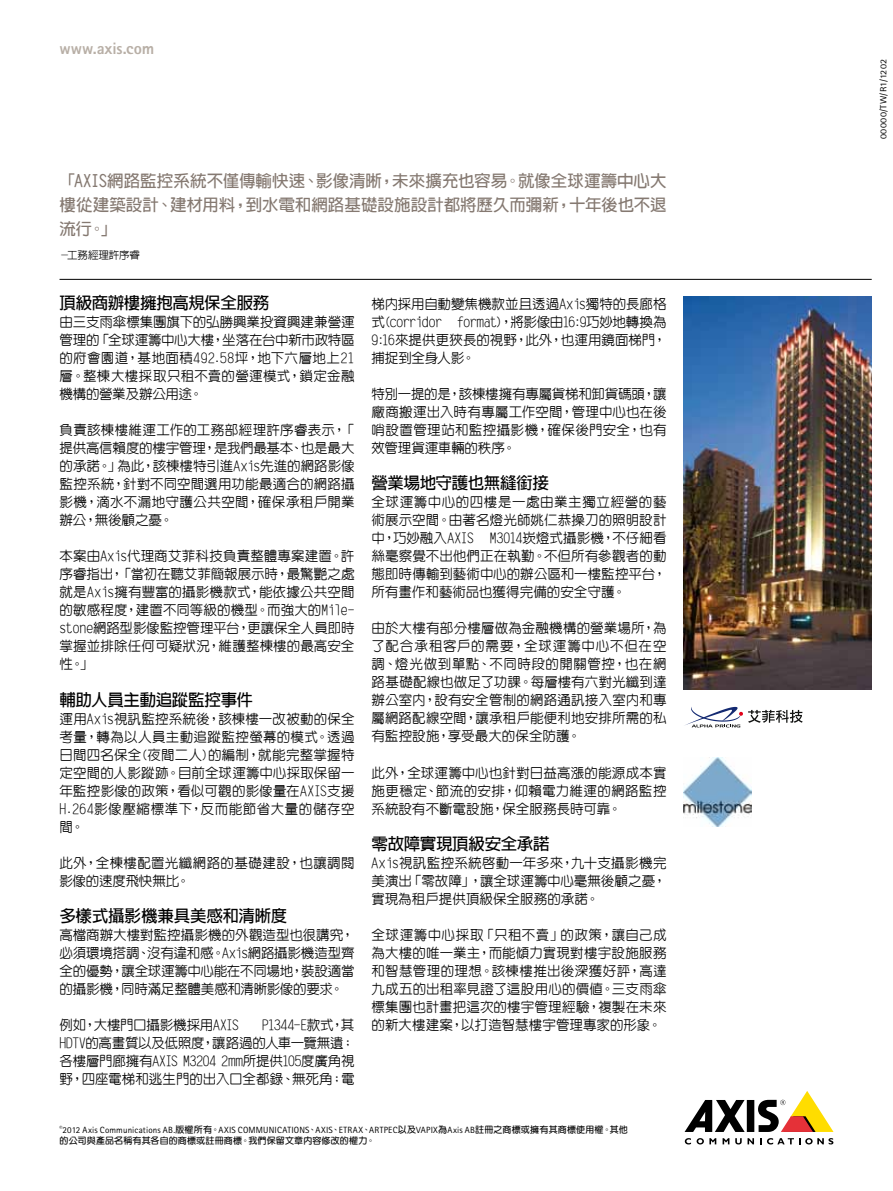
<style>
.page{position:relative;width:893px;height:1191px;background:#fff}
.page>*{position:absolute;margin:0;border:0;box-sizing:border-box;transform-origin:0 0}
.t1{font:700 16.5px/24px "Lin Gothic";color:#857971;text-align:justify}
.t2{font:700 16.5px "Lin Gothic";letter-spacing:-.02em;color:#000}
.t3{font:800 16.5px "Rotis Sans Serif Pro";letter-spacing:-.005em;color:#b8afa6}
.t4{font:500 13.5px/18px "Yen Round";letter-spacing:.005em;color:#000;text-align:justify}
.t5{font:500 13.5px/18px "Yen Round";letter-spacing:.025em;color:#000}
.t6{font:500 13.5px "Yen Round";letter-spacing:-.02em;color:#000}
.t7{font:500 10.5px "Lin Gothic";letter-spacing:-.015em;color:#000}
.t8{font:9px "Rotis Sans Serif Pro";letter-spacing:.025em;color:#000}
.t9{font:700 9px "Yen Round";letter-spacing:.015em;color:#000}
.t10{font:9px "Rotis Sans Serif Pro";letter-spacing:.045em;color:#000;scale:1.12 1}
.s1{font-family:"Yen Round";font-weight:700}
</style>
<div class="page">
<div style="left:747px;top:1100px;width:7px;height:32px;background:#000"></div>
<svg style="left:685px;top:1100px;width:60px;height:32px"></svg>
<svg style="left:758px;top:1091px;width:75px;height:41px"></svg>
<svg style="left:685px;top:1138px;width:6px;height:6px"></svg>
<svg style="left:697px;top:1138px;width:19px;height:6px"></svg>
<svg style="left:723px;top:1138px;width:6px;height:6px"></svg>
<svg style="left:735px;top:1138px;width:19px;height:6px"></svg>
<svg style="left:760px;top:1138px;width:73px;height:6px"></svg>
<hr style="left:60px;top:279px;width:812px;height:1px;background:#000">
<img style="left:684px;top:296px;width:188px;height:393px">
<svg style="left:685px;top:706px;width:118px;height:21px"></svg>
<img style="left:684px;top:758px;width:68px;height:68px">
<p class="t3" style="left:60px;top:38px;width:96px">www.axis.com</p>
<p class="t1" style="left:60px;top:169px;width:608px">「AXIS網路監控系統不僅傳輸快速、影像清晰，未來擴充也容易。就像全球運籌中心大樓從建築設計、建材用料，到水電和網路基礎設施設計都將歷久而彌新，十年後也不退流行。」</p>
<p class="t7" style="left:60px;top:250px;width:82px">－工務經理許序睿</p>
<p class="t2" style="left:60px;top:294px;width:211px">頂級商辦樓擁抱高規保全服務</p>
<p class="t4" style="left:60px;top:313px;width:297px">由三支雨傘標集團旗下的弘勝興業投資興建兼營運管理的「全球運籌中心大樓，坐落在台中新市政特區的府會園道，基地面積492.58坪，地下六層地上21層。整棟大樓採取只租不賣的營運模式，鎖定金融機構的營業及辦公用途。</p>
<p class="t4" style="left:60px;top:421px;width:296px">負責該棟樓維運工作的工務部經理許序睿表示，「提供高信賴度的樓宇管理，是我們最基本、也是最大的承諾。」為此，該棟樓特引進Axis先進的網路影像監控系統，針對不同空間選用功能最適合的網路攝影機，滴水不漏地守護公共空間，確保承租戶開業辦公，無後顧之憂。</p>
<p class="t4" style="left:60px;top:547px;width:296px">本案由Axis代理商艾菲科技負責整體專案建置。許序睿指出，「當初在聽艾菲簡報展示時，最驚艷之處就是Axis擁有豐富的攝影機款式，能依據公共空間的敏感程度，建置不同等級的機型。而強大的Mile&shy;stone網路型影像監控管理平台，更讓保全人員即時掌握並排除任何可疑狀況，維護整棟樓的最高安全性。」</p>
<p class="t2" style="left:60px;top:690px;width:195px">輔助人員主動追蹤監控事件</p>
<p class="t4" style="left:60px;top:709px;width:296px">運用Axis視訊監控系統後，該棟樓一改被動的保全考量，轉為以人員主動追蹤監控螢幕的模式。透過日間四名保全(夜間二人)的編制，就能完整掌握特定空間的人影蹤跡。目前全球運籌中心採取保留一年監控影像的政策，看似可觀的影像量在AXIS支援H.264影像壓縮標準下，反而能節省大量的儲存空間。</p>
<p class="t5" style="left:60px;top:853px;width:296px">此外，全棟樓配置光纖網路的基礎建設，也讓調閱影像的速度飛快無比。</p>
<p class="t2" style="left:60px;top:906px;width:229px">多樣式攝影機兼具美感和清晰度</p>
<p class="t4" style="left:60px;top:925px;width:297px">高檔商辦大樓對監控攝影機的外觀造型也很講究，必須環境搭調、沒有違和感。Axis網路攝影機造型齊全的優勢，讓全球運籌中心能在不同場地，裝設適當的攝影機，同時滿足整體美感和清晰影像的要求。</p>
<p class="t6" style="left:60px;top:1017px;width:181px">例如，大樓門口攝影機採用AXIS</p>
<p class="t4" style="left:60px;top:1015px;width:296px;text-indent:202px">P1344-E款式，其HDTV的高畫質以及低照度，讓路過的人車一覽無遺；各樓層門廊擁有AXIS M3204 2mm所提供105度廣角視野，四座電梯和逃生門的出入口全都錄、無死角；電</p>
<p class="t4" style="left:372px;top:295px;width:296px">梯內採用自動變焦機款並且透過Axis獨特的長廊格式(corridor format)，將影像由16:9巧妙地轉換為9:16來提供更狹長的視野，此外，也運用鏡面梯門，捕捉到全身人影。</p>
<p class="t4" style="left:372px;top:385px;width:296px">特別一提的是，該棟樓擁有專屬貨梯和卸貨碼頭，讓廠商搬運出入時有專屬工作空間，管理中心也在後哨設置管理站和監控攝影機，確保後門安全，也有效管理貨運車輛的秩序。</p>
<p class="t2" style="left:372px;top:474px;width:179px">營業場地守護也無縫銜接</p>
<p class="t4" style="left:372px;top:493px;width:296px">全球運籌中心的四樓是一處由業主獨立經營的藝術展示空間。由著名燈光師姚仁恭操刀的照明設計中，巧妙融入AXIS M3014崁燈式攝影機，不仔細看絲毫察覺不出他們正在執勤。不但所有參觀者的動態即時傳輸到藝術中心的辦公區和一樓監控平台，所有畫作和藝術品也獲得完備的安全守護。</p>
<p class="t4" style="left:372px;top:619px;width:296px">由於大樓有部分樓層做為金融機構的營業場所，為了配合承租客戶的需要，全球運籌中心不但在空調、燈光做到單點、不同時段的開關管控，也在網路基礎配線也做足了功課。每層樓有六對光纖到達辦公室內，設有安全管制的網路通訊接入室內和專屬網路配線空間，讓承租戶能便利地安排所需的私有監控設施，享受最大的保全防護。</p>
<p class="t4" style="left:372px;top:763px;width:296px">此外，全球運籌中心也針對日益高漲的能源成本實施更穩定、節流的安排，仰賴電力維運的網路監控系統設有不斷電設施，保全服務長時可靠。</p>
<p class="t2" style="left:372px;top:834px;width:180px">零故障實現頂級安全承諾</p>
<p class="t4" style="left:372px;top:853px;width:296px">Axis視訊監控系統啟動一年多來，九十支攝影機完美演出「零故障」，讓全球運籌中心毫無後顧之憂，實現為租戶提供頂級保全服務的承諾。</p>
<p class="t4" style="left:372px;top:925px;width:296px">全球運籌中心採取「只租不賣」的政策，讓自己成為大樓的唯一業主，而能傾力實現對樓宇設施服務和智慧管理的理想。該棟樓推出後深獲好評，高達九成五的出租率見證了這股用心的價值。三支雨傘標集團也計畫把這次的樓宇管理經驗，複製在未來的新大樓建案，以打造智慧樓宇管理專家的形象。</p>
<p class="t8" style="left:60px;top:1124px;width:570px"><sup>©</sup>2012 Axis Communications AB.<span class="s1">版權所有。</span>AXIS COMMUNICATIONS<span class="s1">、</span>AXIS<span class="s1">、</span>ETRAX<span class="s1">、</span>ARTPEC<span class="s1">以及</span>VAPIX<span class="s1">為</span>Axis AB<span class="s1">註冊之商標或擁有其商標使用權。其他</span></p>
<p class="t9" style="left:60px;top:1135px;width:317px">的公司與產品名稱有其各自的商標或註冊商標。我們保留文章內容修改的權力。</p>
<p class="t10" style="left:878px;top:139px;width:73px;rotate:-90deg">00000/TW/R1/1202</p>
</div>
